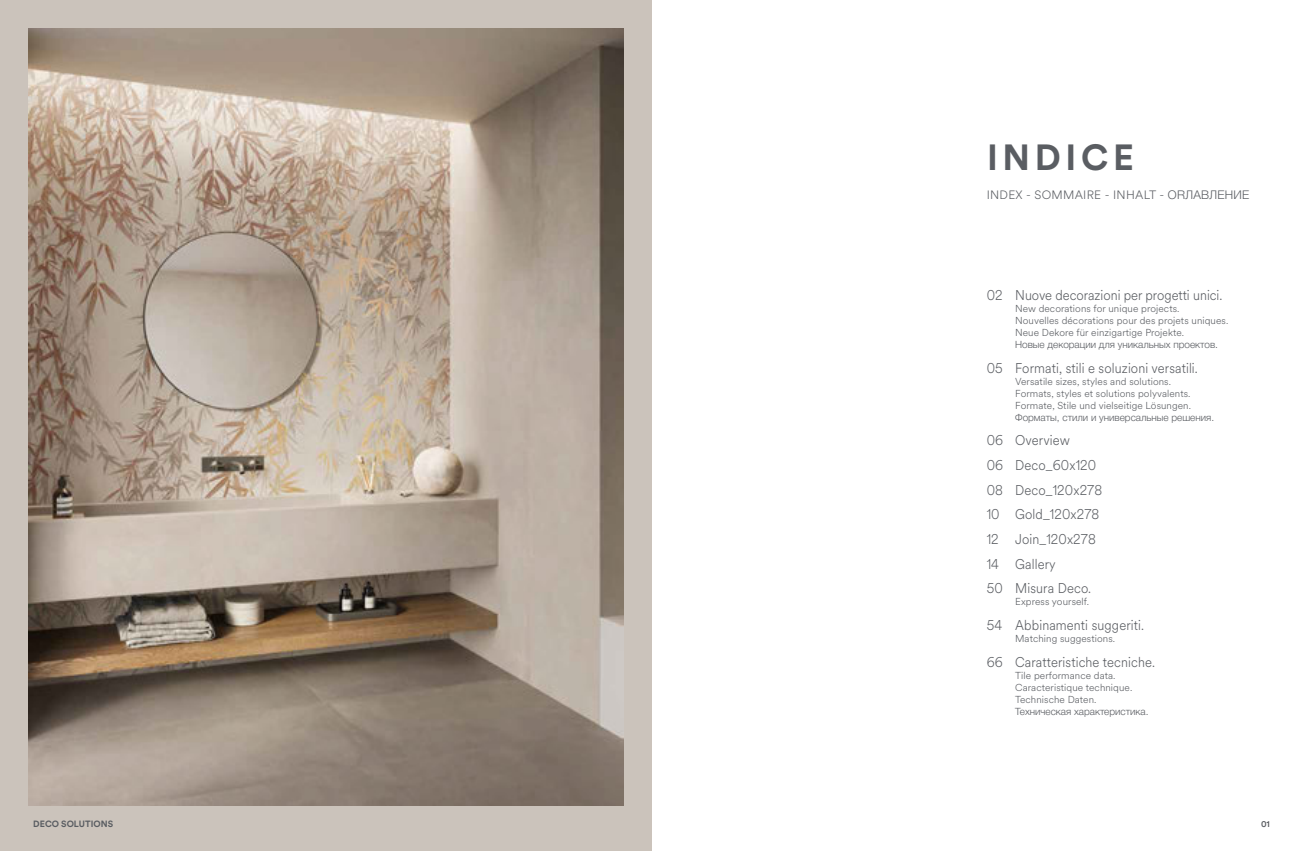
<style>
.page{position:relative;width:1304px;height:851px;background:#fff}
.page>*{position:absolute;margin:0;border:0;box-sizing:border-box;transform-origin:0 0}
.t1{font:700 36px "Circular Std";letter-spacing:.13em;color:#5a5d62}
.t2{font:300 14px/24.7px "Circular Spotify Text";letter-spacing:.01em;color:#5a5d62;scale:.92 1}
.t3{font:300 12px "Circular Spotify Text";letter-spacing:.02em;color:#5a5d62}
.t4{font:300 10px/12px "Circular Spotify Text";letter-spacing:.01em;color:#5a5d62}
.t5{font:300 10px "Helvetica Neue Cyr";color:#5a5d62}
.t6{font:700 9px "Circular Std";color:#5a5d62}
.t7{font:500 9px "Circular Std";color:#5a5d62}
.s1{font-family:"Helvetica Neue Cyr"}
</style>
<div class="page">
<div style="left:0;top:0;width:652px;height:850px;background:#cbc3bb"></div>
<img style="left:28px;top:28px;width:596px;height:777px">
<h1 class="t1" style="left:987px;top:134px;width:149px">INDICE</h1>
<p class="t3" style="left:987px;top:187px;width:264px">INDEX - SOMMAIRE - INHALT - <span class="s1">ORЛAВЛЕНИЕ</span></p>
<h2 class="t2" style="left:987px;top:283px;width:258px">02 Nuove decorazioni per progetti unici.</h2>
<p class="t4" style="left:1015px;top:302px;width:215px">New decorations for unique projects.<br>Nouvelles décorations pour des projets uniques.<br>Neue Dekore für einzigartige Projekte.</p>
<p class="t5" style="left:1015px;top:339px;width:204px">Новые декорации для уникальных проектов.</p>
<h2 class="t2" style="left:987px;top:355px;width:231px">05 Formati, stili e soluzioni versatili.</h2>
<p class="t4" style="left:1015px;top:375px;width:177px">Versatile sizes, styles and solutions.<br>Formats, styles et solutions polyvalents.<br>Formate, Stile und vielseitige Lösungen.</p>
<p class="t5" style="left:1015px;top:411px;width:200px">Форматы, стили и универсальные решения.</p>
<h2 class="t2" style="left:987px;top:428px;width:127px">06 Overview<br>06 Deco_60x120<br>08 Deco_120x278<br>10 Gold_120x278<br>12 Join_120x278<br>14 Gallery<br>50 Misura Deco.</h2>
<p class="t4" style="left:1015px;top:596px;width:76px">Express yourself.</p>
<h2 class="t2" style="left:987px;top:613px;width:172px">54 Abbinamenti suggeriti.</h2>
<p class="t4" style="left:1015px;top:632px;width:102px">Matching suggestions.</p>
<h2 class="t2" style="left:987px;top:649px;width:184px">66 Caratteristiche tecniche.</h2>
<p class="t4" style="left:1015px;top:669px;width:119px">Tile performance data.<br>Caracteristique technique.<br>Technische Daten.</p>
<p class="t5" style="left:1015px;top:705px;width:135px">Техническая характеристика.</p>
<p class="t6" style="left:33px;top:818px;width:81px">DECO SOLUTIONS</p>
<p class="t7" style="left:1261px;top:818px;width:10px">01</p>
</div>
